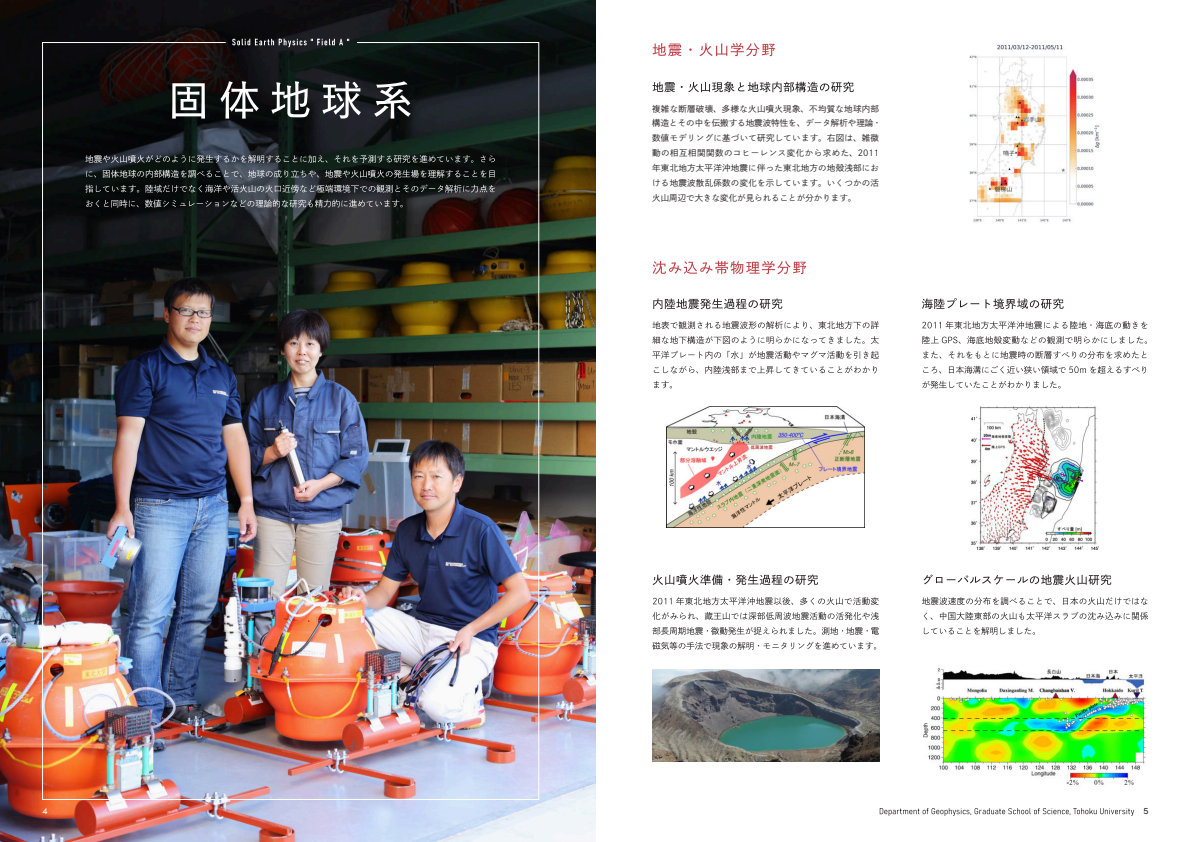
<style>
.page{position:relative;width:1191px;height:842px;background:#fff}
.page>*{position:absolute;margin:0;border:0;box-sizing:border-box;transform-origin:0 0}
.t1{font:9.2px "Sofia Pro";color:#231f20}
.t2{font:9.2px "Sofia Pro";color:#fff}
.t3{font:8.5px/14.9px "DNP Shuei Go Gin Std L";letter-spacing:.03em;color:#231f20}
</style>
<div class="page">
<svg style="left:879px;top:808px;width:255px;height:8px"></svg>
<img style="left:0;top:0;width:595px;height:842px">
<svg style="left:652px;top:43px;width:123px;height:13px"></svg>
<svg style="left:652px;top:82px;width:201px;height:10px"></svg>
<svg style="left:652px;top:261px;width:154px;height:13px"></svg>
<svg style="left:653px;top:298px;width:129px;height:11px"></svg>
<svg style="left:653px;top:381px;width:19px;height:7px"></svg>
<svg style="left:654px;top:366px;width:222px;height:8px"></svg>
<svg style="left:652px;top:351px;width:226px;height:8px"></svg>
<svg style="left:652px;top:336px;width:226px;height:8px"></svg>
<svg style="left:652px;top:321px;width:226px;height:8px"></svg>
<svg style="left:652px;top:574px;width:166px;height:11px"></svg>
<svg style="left:652px;top:642px;width:224px;height:8px"></svg>
<svg style="left:652px;top:627px;width:227px;height:8px"></svg>
<svg style="left:652px;top:612px;width:227px;height:8px"></svg>
<svg style="left:653px;top:597px;width:225px;height:8px"></svg>
<svg style="left:922px;top:298px;width:141px;height:11px"></svg>
<svg style="left:922px;top:381px;width:138px;height:8px"></svg>
<svg style="left:923px;top:366px;width:223px;height:8px"></svg>
<svg style="left:923px;top:351px;width:223px;height:8px"></svg>
<svg style="left:922px;top:336px;width:225px;height:8px"></svg>
<svg style="left:922px;top:321px;width:225px;height:8px"></svg>
<svg style="left:923px;top:574px;width:188px;height:11px"></svg>
<svg style="left:923px;top:627px;width:112px;height:8px"></svg>
<svg style="left:923px;top:612px;width:225px;height:8px"></svg>
<svg style="left:922px;top:597px;width:225px;height:8px"></svg>
<img style="left:969px;top:44px;width:131px;height:178px">
<img style="left:971px;top:407px;width:128px;height:143px">
<img style="left:652px;top:670px;width:227px;height:92px">
<img style="left:667px;top:407px;width:197px;height:120px">
<img style="left:923px;top:668px;width:223px;height:117px">
<svg style="left:232px;top:39px;width:117px;height:3px"></svg>
<img style="left:42px;top:42px;width:498px;height:758px">
<p class="t2" style="left:43px;top:806px;width:7px">4</p>
<p class="t3" style="left:652px;top:101px;width:230px">複雑な断層破壊、多様な火山噴火現象、不均質な地球内部構造とその中を伝搬する地震波特性を、データ解析や理論・数値モデリングに基づいて研究しています。右図は、雑微動の相互相関関数のコヒーレンス変化から求めた、2011年東北地方太平洋沖地震に伴った東北地方の地殻浅部における地震波散乱係数の変化を示しています。いくつかの活火山周辺で大きな変化が見られることが分かります。</p>
<p class="t1" style="left:1143px;top:806px;width:7px">5</p>
</div>
